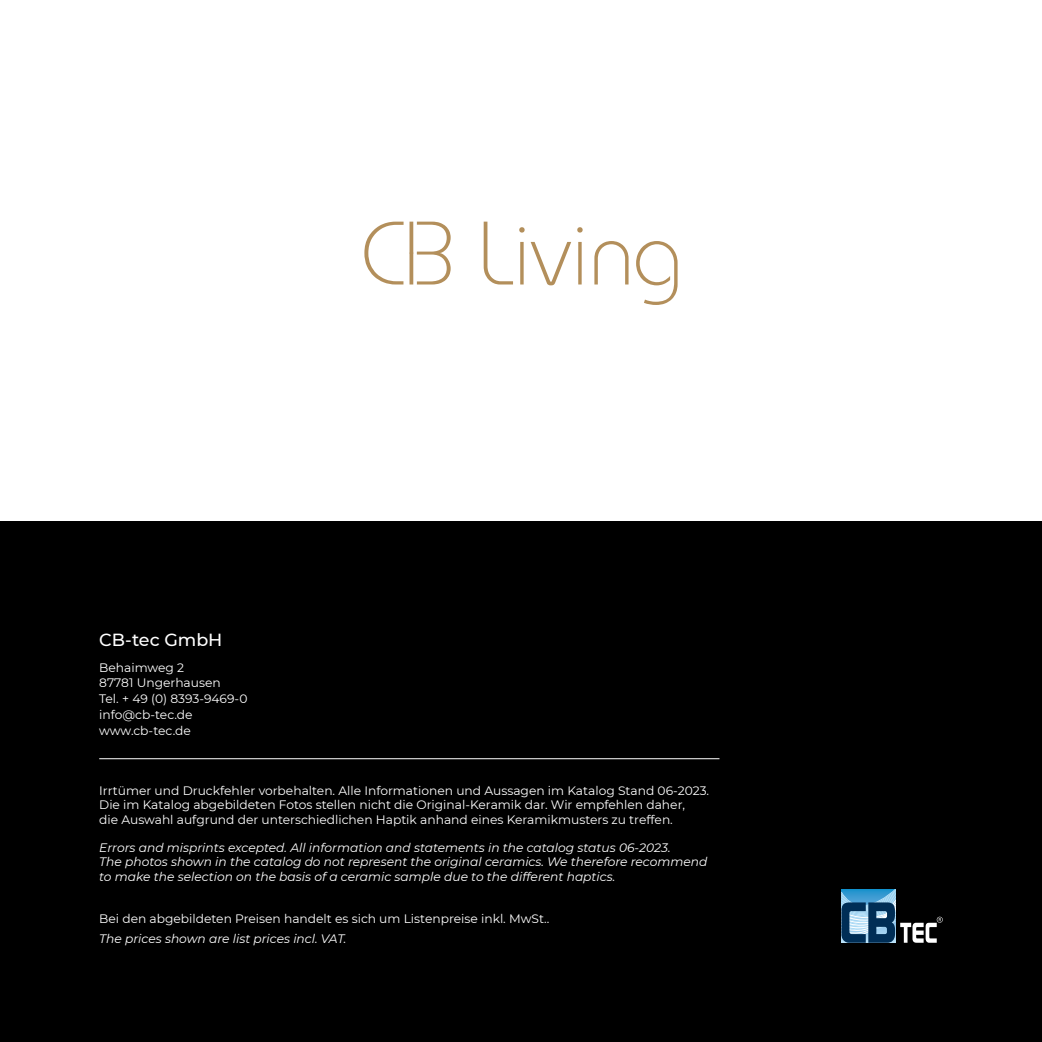
<style>
.page{position:relative;width:1042px;height:1042px;background:#fff}
.page>*{position:absolute;margin:0;border:0;box-sizing:border-box;transform-origin:0 0}
.t1{font:500 17.5px "Montserrat";color:#fff}
.t2{font:12.25px/15.8px "Montserrat";color:#fff}
.t3{font:italic 12.25px/14.7px "Montserrat";color:#fff}
</style>
<div class="page">
<div style="left:0;top:521px;width:1042px;height:521px;background:#000"></div>
<hr style="left:99px;top:758px;width:620px;height:1px;background:#fff">
<svg style="left:841px;top:889px;width:102px;height:54px"></svg>
<svg style="left:364px;top:222px;width:313px;height:83px"></svg>
<h1 class="t1" style="left:99px;top:627px;width:125px">CB-tec GmbH</h1>
<p class="t2" style="left:99px;top:659px;width:150px">Behaimweg 2<br>87781 Ungerhausen<br>Tel. + 49 (0) 8393-9469-0 info@cb-tec.de www.cb-tec.de</p>
<p class="t2" style="left:99px;top:782px;width:611px;line-height:14.7px">Irrtümer und Druckfehler vorbehalten. Alle Informationen und Aussagen im Katalog Stand 06-2023.<br>Die im Katalog abgebildeten Fotos stellen nicht die Original-Keramik dar. Wir empfehlen daher,<br>die Auswahl aufgrund der unterschiedlichen Haptik anhand eines Keramikmusters zu treffen.</p>
<p class="t3" style="left:99px;top:839px;width:610px">Errors and misprints excepted. All information and statements in the catalog status 06-2023.<br>The photos shown in the catalog do not represent the original ceramics. We therefore recommend to make the selection on the basis of a ceramic sample due to the different haptics.</p>
<p class="t2" style="left:99px;top:910px;width:451px">Bei den abgebildeten Preisen handelt es sich um Listenpreise inkl. MwSt..</p>
<p class="t3" style="left:99px;top:930px;width:249px">The prices shown are list prices incl. VAT.</p>
</div>
